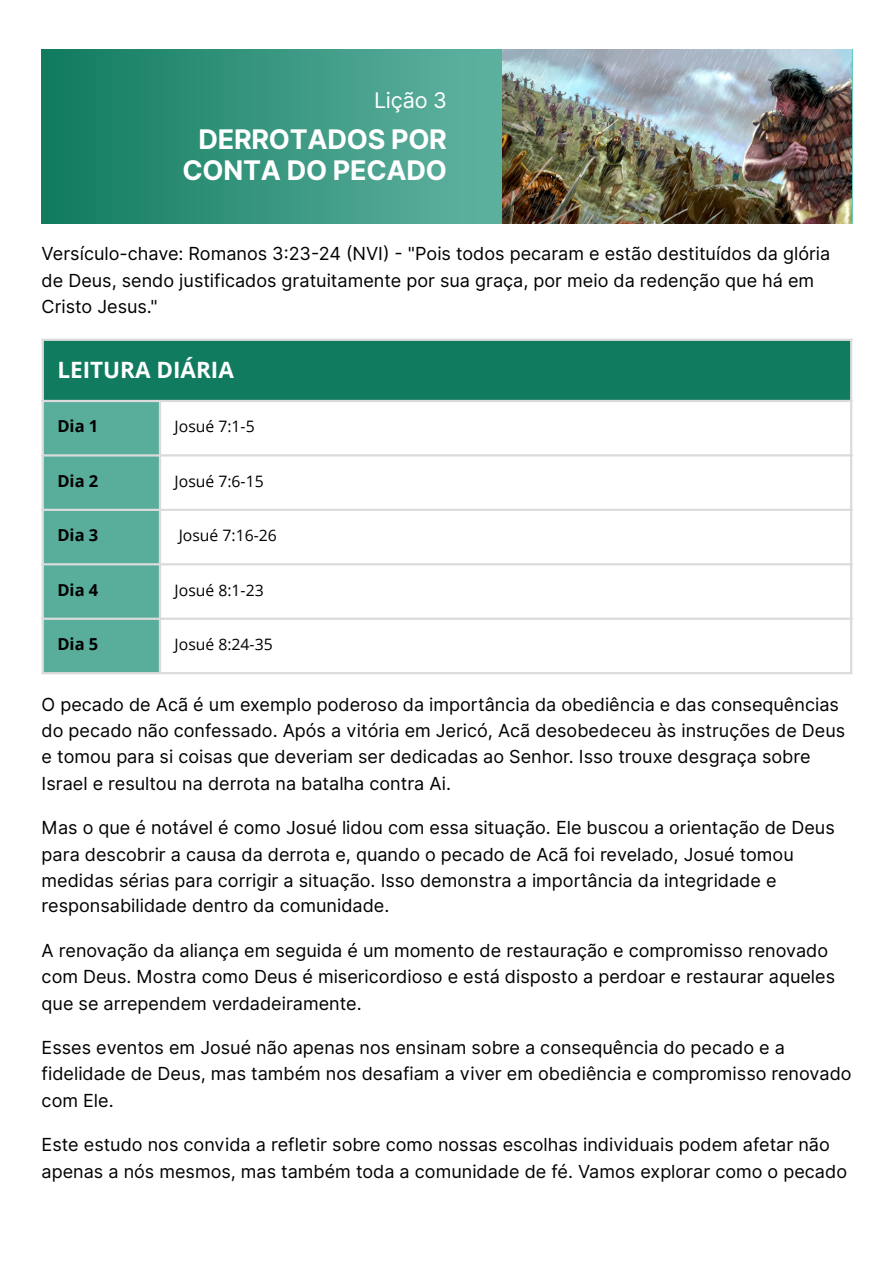
<style>
.page{position:relative;width:894px;height:1263px;background:#fff}
.page>*{position:absolute;margin:0;border:0;box-sizing:border-box;transform-origin:0 0}
.t1{font:700 27px/30.8px "Inter";letter-spacing:-.01em;color:#fff;text-align:center}
.t2{font:700 22.5px "Open Sans";color:#fff}
.t3{font:21.6px "Inter";letter-spacing:-.01em;color:#fff}
.t4{font:18px/26.4px "Inter";color:#000}
.t5{font:700 16.5px "Open Sans";color:#000}
.t6{font:15.75px "Open Sans";color:#000}
</style>
<div class="page">
<svg style="left:42px;top:50px;width:810px;height:174px;background:#389680"></svg>
<img style="left:502px;top:50px;width:349px;height:174px">
<div style="left:42px;top:339px;width:809px;height:62px;background:#107b5e"></div>
<div style="left:44px;top:402px;width:115px;height:270px;background:#59ad9b"></div>
<hr style="left:42px;top:341px;width:2px;height:331px;background:#dbdbdb">
<hr style="left:159px;top:402px;width:2px;height:270px;background:#dbdbdb">
<hr style="left:849px;top:341px;width:3px;height:331px;background:#dbdbdb">
<hr style="left:42px;top:339px;width:810px;height:2px;background:#dbdbdb">
<hr style="left:42px;top:400px;width:810px;height:2px;background:#dbdbdb">
<hr style="left:42px;top:454px;width:810px;height:3px;background:#dbdbdb">
<hr style="left:42px;top:509px;width:810px;height:2px;background:#dbdbdb">
<hr style="left:42px;top:563px;width:810px;height:2px;background:#dbdbdb">
<hr style="left:42px;top:618px;width:810px;height:2px;background:#dbdbdb">
<hr style="left:42px;top:672px;width:810px;height:2px;background:#dbdbdb">
<p class="t3" style="left:374px;top:87px;width:74px">Lição 3</p>
<p class="t1" style="left:182px;top:124px;width:266px">DERROTADOS POR<br>CONTA DO PECADO</p>
<h3 class="t4" style="left:42px;top:240px;width:790px">Versículo-chave: Romanos 3:23-24 (NVI) - "Pois todos pecaram e estão destituídos da glória de Deus, sendo justificados gratuitamente por sua graça, por meio da redenção que há em<br>Cristo Jesus."</h3>
<p class="t2" style="left:57px;top:354px;width:178px">LEITURA DIÁRIA</p>
<p class="t5" style="left:57px;top:415px;width:42px">Dia 1</p>
<p class="t6" style="left:174px;top:416px;width:82px">Josué 7:1-5</p>
<p class="t5" style="left:57px;top:469px;width:42px">Dia 2</p>
<p class="t6" style="left:174px;top:470px;width:91px">Josué 7:6-15</p>
<p class="t5" style="left:57px;top:524px;width:42px">Dia 3</p>
<p class="t6" style="left:179px;top:524px;width:100px">Josué 7:16-26</p>
<p class="t5" style="left:57px;top:578px;width:42px">Dia 4</p>
<p class="t6" style="left:174px;top:579px;width:91px">Josué 8:1-23</p>
<p class="t5" style="left:57px;top:633px;width:42px">Dia 5</p>
<p class="t6" style="left:174px;top:633px;width:100px">Josué 8:24-35</p>
<h3 class="t4" style="left:42px;top:691px;width:804px">O pecado de Acã é um exemplo poderoso da importância da obediência e das consequências do pecado não confessado. Após a vitória em Jericó, Acã desobedeceu às instruções de Deus e tomou para si coisas que deveriam ser dedicadas ao Senhor. Isso trouxe desgraça sobre Israel e resultou na derrota na batalha contra Ai.</h3>
<h3 class="t4" style="left:42px;top:814px;width:794px">Mas o que é notável é como Josué lidou com essa situação. Ele buscou a orientação de Deus para descobrir a causa da derrota e, quando o pecado de Acã foi revelado, Josué tomou medidas sérias para corrigir a situação. Isso demonstra a importância da integridade e responsabilidade dentro da comunidade.</h3>
<h3 class="t4" style="left:42px;top:938px;width:794px">A renovação da aliança em seguida é um momento de restauração e compromisso renovado com Deus. Mostra como Deus é misericordioso e está disposto a perdoar e restaurar aqueles que se arrependem verdadeiramente.</h3>
<h3 class="t4" style="left:42px;top:1034px;width:811px">Esses eventos em Josué não apenas nos ensinam sobre a consequência do pecado e a fidelidade de Deus, mas também nos desafiam a viver em obediência e compromisso renovado com Ele.</h3>
<h3 class="t4" style="left:42px;top:1131px;width:806px;line-height:27px">Este estudo nos convida a refletir sobre como nossas escolhas individuais podem afetar não apenas a nós mesmos, mas também toda a comunidade de fé. Vamos explorar como o pecado</h3>
</div>
